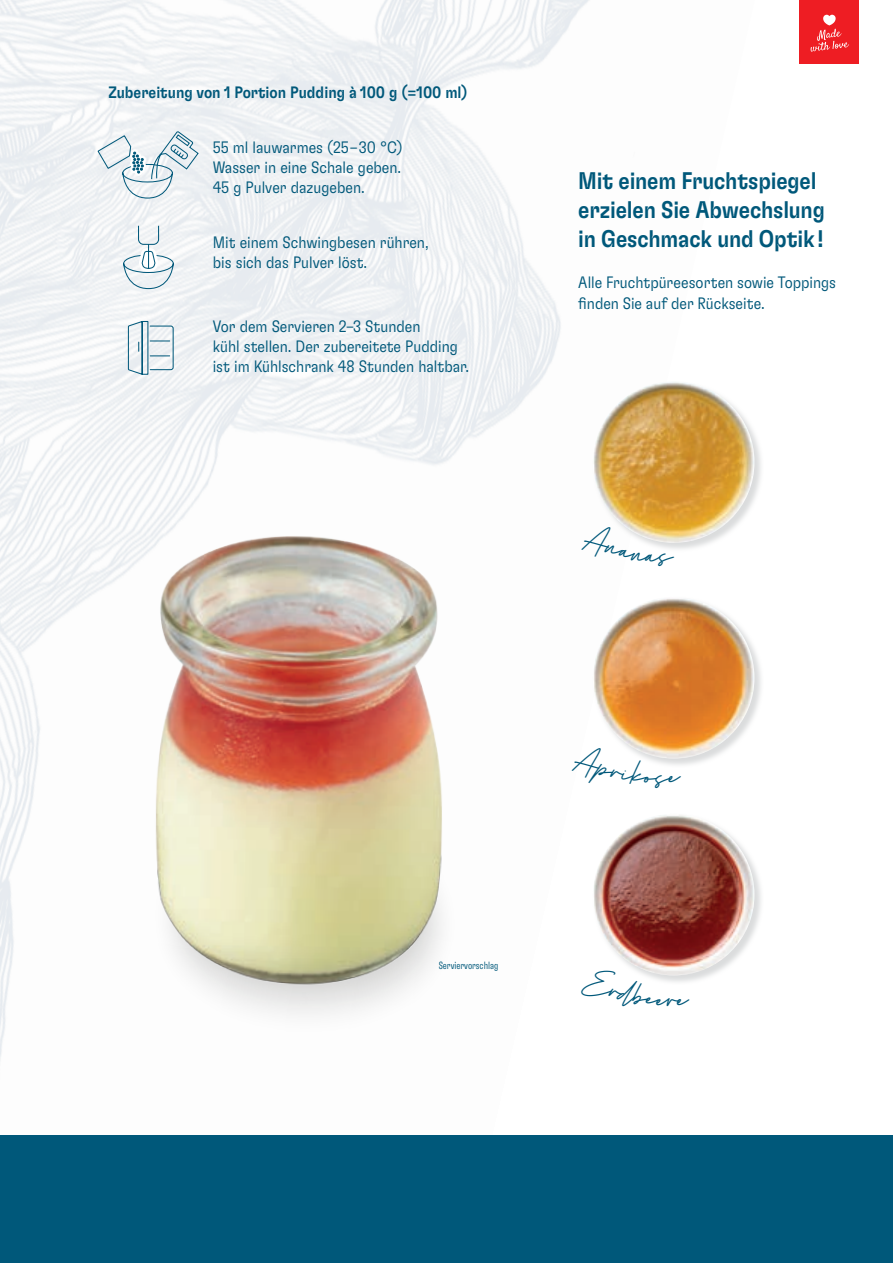
<style>
.page{position:relative;width:893px;height:1263px;background:#fff}
.page>*{position:absolute;margin:0;border:0;box-sizing:border-box;transform-origin:0 0}
.t1{font:500 condensed 24px/28.8px "GT Flexa";letter-spacing:-.005em;color:#00587a}
.t2{font:300 condensed 16.5px/19.8px "GT Flexa";color:#00587a}
.t3{font:500 condensed 16.5px "GT Flexa";color:#00587a}
.t4{font:300 extra-condensed 10.5px "GT Flexa";color:#00587a}
</style>
<div class="page">
<img style="left:0;top:0;width:589px;height:1060px">
<div style="left:800px;top:0;width:59px;height:63px;background:#ee1d23"></div>
<svg style="left:811px;top:15px;width:38px;height:37px"></svg>
<svg style="left:97px;top:130px;width:102px;height:69px"></svg>
<svg style="left:123px;top:225px;width:51px;height:151px"></svg>
<img style="left:92px;top:398px;width:397px;height:662px">
<div style="left:0;top:1135px;width:893px;height:128px;background:#00587a"></div>
<div style="left:592px;top:813px;width:172px;height:172px;background:#cfd1d2;opacity:.75"></div>
<img style="left:593px;top:814px;width:161px;height:161px;border-radius:81px">
<div style="left:592px;top:596px;width:172px;height:172px;background:#cfd1d2;opacity:.75"></div>
<img style="left:593px;top:597px;width:161px;height:161px;border-radius:81px">
<div style="left:592px;top:381px;width:172px;height:171px;background:#cfd1d2;opacity:.75"></div>
<img style="left:593px;top:381px;width:161px;height:162px;border-radius:81px">
<svg style="left:580px;top:963px;width:110px;height:45px"></svg>
<svg style="left:580px;top:520px;width:94px;height:47px"></svg>
<svg style="left:571px;top:741px;width:110px;height:47px"></svg>
<p class="t3" style="left:108px;top:82px;width:361px">Zubereitung von 1 Portion Pudding à 100 g (=100 ml)</p>
<p class="t2" style="left:213px;top:137px;width:191px;text-align:justify">55 ml lauwarmes (25 – 30 °C)<br>Wasser in eine Schale geben.<br>45 g Pulver dazugeben.</p>
<p class="t2" style="left:213px;top:232px;width:218px">Mit einem Schwingbesen rühren, bis sich das Pulver löst.</p>
<p class="t2" style="left:213px;top:316px;width:258px">Vor dem Servieren 2–3 Stunden<br>kühl stellen. Der zubereitete Pudding ist im Kühlschrank 48 Stunden haltbar.</p>
<h1 class="t1" style="left:578px;top:166px;width:248px">Mit einem Fruchtspiegel erzielen Sie Abwechslung in Geschmack und Optik !</h1>
<p class="t2" style="left:578px;top:271px;width:259px;line-height:21px">Alle Fruchtpüreesorten sowie Toppings finden Sie auf der Rückseite.</p>
<p class="t4" style="left:439px;top:959px;width:61px">Serviervorschlag</p>
</div>
